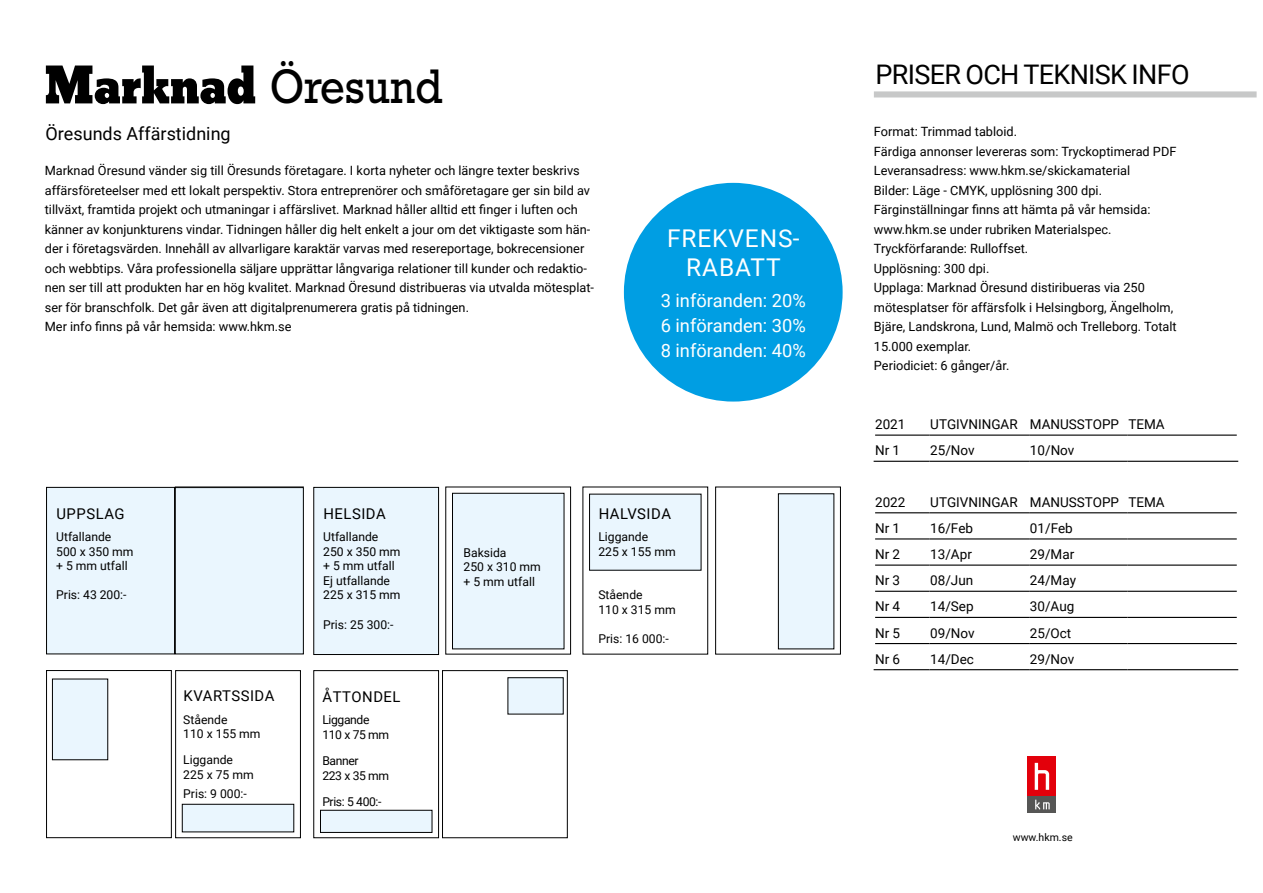
<style>
.page{position:relative;width:1263px;height:893px;background:#fff}
.page>*{position:absolute;margin:0;border:0;box-sizing:border-box;transform-origin:0 0}
.t1{font:45.45px "Rockwell";color:#000;scale:.88 1}
.t2{font:27px "Roboto";letter-spacing:-.025em;color:#000}
.t3{font:24.45px/29.4px "Roboto";letter-spacing:.035em;color:#fff;text-align:center}
.t4{font:18.3px/24.9px "Roboto";color:#fff;text-align:justify}
.t5{font:18px "Roboto";color:#000}
.t6{font:14.85px "Roboto";letter-spacing:.035em;color:#000}
.t7{font:13.5px "Roboto";color:#000}
.t8{font:12.75px/19.5px "Roboto";color:#000}
.t9{font:12.15px/14.5px "Roboto";color:#000}
.t10{font:12.15px/14.5px "Roboto";letter-spacing:-.03em;color:#000}
.t11{font:10.5px "Roboto";color:#000}
</style>
<div class="page">
<div style="left:624px;top:183px;width:219px;height:219px;background:#009ee3;border-radius:50%"></div>
<div style="left:1027px;top:773px;width:29px;height:40px;background:#565655"></div>
<div style="left:1027px;top:756px;width:29px;height:40px;background:#e3000b"></div>
<svg style="left:1035px;top:763px;width:14px;height:27px"></svg>
<svg style="left:1035px;top:800px;width:15px;height:9px"></svg>
<div style="left:874px;top:91px;width:382px;height:6px;background:#c7c8c8"></div>
<div style="left:313px;top:670px;width:126px;height:168px;border:1px solid #000"></div>
<div style="left:314px;top:487px;width:125px;height:167px;background:#eaf6fe"></div>
<div style="left:313px;top:487px;width:126px;height:168px;border:1px solid #000"></div>
<svg style="left:452px;top:492px;width:113px;height:158px"></svg>
<div style="left:452px;top:493px;width:112px;height:156px;background:#eaf6fe"></div>
<div style="left:452px;top:493px;width:112px;height:156px;border:1px solid #000"></div>
<svg style="left:46px;top:66px;width:209px;height:38px"></svg>
<div style="left:715px;top:487px;width:126px;height:167px;border:1px solid #000"></div>
<div style="left:778px;top:494px;width:56px;height:155px;background:#eaf6fe"></div>
<div style="left:778px;top:493px;width:56px;height:156px;border:1px solid #000"></div>
<div style="left:589px;top:494px;width:112px;height:76px;background:#eaf6fe"></div>
<div style="left:175px;top:670px;width:126px;height:168px;border:1px solid #000"></div>
<div style="left:182px;top:804px;width:112px;height:28px;background:#eaf6fe"></div>
<div style="left:182px;top:804px;width:112px;height:28px;border:1px solid #000"></div>
<div style="left:46px;top:670px;width:126px;height:168px;border:1px solid #000"></div>
<div style="left:47px;top:487px;width:128px;height:167px;background:#eaf6fe"></div>
<div style="left:46px;top:487px;width:129px;height:167px;border:1px solid #000"></div>
<div style="left:175px;top:488px;width:128px;height:166px;background:#eaf6fe"></div>
<div style="left:175px;top:487px;width:129px;height:167px;border:1px solid #000"></div>
<div style="left:320px;top:810px;width:112px;height:22px;background:#eaf6fe"></div>
<div style="left:320px;top:810px;width:112px;height:23px;border:1px solid #000"></div>
<div style="left:442px;top:670px;width:126px;height:168px;border:1px solid #000"></div>
<div style="left:508px;top:678px;width:55px;height:36px;background:#eaf6fe"></div>
<div style="left:508px;top:677px;width:56px;height:37px;border:1px solid #000"></div>
<div style="left:52px;top:679px;width:56px;height:81px;background:#eaf6fe"></div>
<div style="left:52px;top:679px;width:56px;height:81px;border:1px solid #000"></div>
<hr style="left:875px;top:565px;width:54px;height:1px;background:#000">
<hr style="left:929px;top:565px;width:100px;height:1px;background:#000">
<hr style="left:875px;top:512px;width:54px;height:1px;background:#000">
<hr style="left:929px;top:512px;width:100px;height:1px;background:#000">
<hr style="left:1029px;top:512px;width:98px;height:1px;background:#000">
<hr style="left:1127px;top:512px;width:110px;height:1px;background:#000">
<hr style="left:875px;top:538px;width:54px;height:1px;background:#000">
<hr style="left:929px;top:538px;width:100px;height:1px;background:#000">
<hr style="left:1029px;top:538px;width:98px;height:1px;background:#000">
<hr style="left:1127px;top:538px;width:110px;height:1px;background:#000">
<hr style="left:1127px;top:565px;width:110px;height:1px;background:#000">
<hr style="left:1029px;top:565px;width:98px;height:1px;background:#000">
<hr style="left:1127px;top:591px;width:110px;height:1px;background:#000">
<hr style="left:875px;top:617px;width:54px;height:1px;background:#000">
<hr style="left:929px;top:617px;width:100px;height:1px;background:#000">
<hr style="left:875px;top:591px;width:54px;height:1px;background:#000">
<hr style="left:929px;top:591px;width:100px;height:1px;background:#000">
<hr style="left:1029px;top:591px;width:98px;height:1px;background:#000">
<hr style="left:1127px;top:617px;width:110px;height:1px;background:#000">
<hr style="left:1029px;top:617px;width:98px;height:1px;background:#000">
<hr style="left:1127px;top:643px;width:110px;height:1px;background:#000">
<hr style="left:875px;top:643px;width:54px;height:1px;background:#000">
<hr style="left:929px;top:643px;width:100px;height:1px;background:#000">
<hr style="left:1029px;top:643px;width:98px;height:1px;background:#000">
<hr style="left:874px;top:669px;width:55px;height:1px;background:#000">
<hr style="left:929px;top:669px;width:100px;height:1px;background:#000">
<hr style="left:1029px;top:669px;width:98px;height:1px;background:#000">
<hr style="left:1127px;top:669px;width:111px;height:1px;background:#000">
<hr style="left:875px;top:435px;width:54px;height:1px;background:#000">
<hr style="left:929px;top:435px;width:100px;height:1px;background:#000">
<hr style="left:1029px;top:435px;width:98px;height:1px;background:#000">
<hr style="left:1127px;top:435px;width:110px;height:1px;background:#000">
<hr style="left:874px;top:461px;width:55px;height:1px;background:#000">
<hr style="left:929px;top:461px;width:100px;height:1px;background:#000">
<hr style="left:1029px;top:461px;width:98px;height:1px;background:#000">
<hr style="left:1127px;top:461px;width:111px;height:1px;background:#000">
<h3 class="t5" style="left:45px;top:121px;width:187px">Öresunds Affärstidning</h3>
<h1 class="t1" style="left:270px;top:59px;width:198px">Öresund</h1>
<p class="t8" style="left:45px;top:160px;width:551px">Marknad Öresund vänder sig till Öresunds företagare. I korta nyheter och längre texter beskrivs affärsföreteelser med ett lokalt perspektiv. Stora entreprenörer och småföretagare ger sin bild av tillväxt, framtida projekt och utmaningar i affärslivet. Marknad håller alltid ett finger i luften och känner av konjunkturens vindar. Tidningen håller dig helt enkelt a jour om det viktigaste som hän&shy;der i företagsvärden. Innehåll av allvarligare karaktär varvas med resereportage, bokrecensioner och webbtips. Våra professionella säljare upprättar långvariga relationer till kunder och redaktio&shy;nen ser till att produkten har en hög kvalitet. Marknad Öresund distribueras via utvalda mötesplat&shy;ser för branschfolk. Det går även att digitalprenumerera gratis på tidningen.<br>Mer info finns på vår hemsida: www.hkm.se</p>
<h3 class="t3" style="left:667px;top:222px;width:134px">FREKVENS-<br>RABATT</h3>
<h3 class="t4" style="left:661px;top:287px;width:147px">3 införanden: 20% 6 införanden: 30% 8 införanden: 40%</h3>
<p class="t6" style="left:56px;top:503px;width:70px">UPPSLAG</p>
<p class="t9" style="left:56px;top:529px;width:79px">Utfallande<br>500 x 350 mm + 5 mm utfall</p>
<p class="t9" style="left:56px;top:587px;width:72px">Pris: 43 200:-</p>
<p class="t6" style="left:184px;top:686px;width:92px">KVARTSSIDA</p>
<p class="t9" style="left:183px;top:712px;width:79px">Stående<br>110 x 155 mm</p>
<p class="t9" style="left:183px;top:752px;width:72px">Liggande<br>225 x 75 mm</p>
<p class="t9" style="left:183px;top:786px;width:65px">Pris: 9 000:-</p>
<p class="t6" style="left:323px;top:503px;width:64px">HELSIDA</p>
<p class="t9" style="left:323px;top:529px;width:79px">Utfallande<br>250 x 350 mm + 5 mm utfall<br>Ej utfallande<br>225 x 315 mm</p>
<p class="t9" style="left:323px;top:616px;width:72px">Pris: 25 300:-</p>
<p class="t6" style="left:323px;top:686px;width:79px">ÅTTONDEL</p>
<p class="t10" style="left:322px;top:712px;width:68px">Liggande<br>110 x 75 mm</p>
<p class="t10" style="left:322px;top:753px;width:68px">Banner<br>223 x 35 mm</p>
<p class="t9" style="left:322px;top:794px;width:61px">Pris: 5 400:-</p>
<p class="t9" style="left:463px;top:545px;width:79px">Baksida<br>250 x 310 mm + 5 mm utfall</p>
<p class="t6" style="left:599px;top:503px;width:74px">HALVSIDA</p>
<p class="t9" style="left:598px;top:529px;width:79px">Liggande<br>225 x 155 mm</p>
<p class="t9" style="left:598px;top:587px;width:79px">Stående<br>110 x 315 mm</p>
<p class="t9" style="left:598px;top:631px;width:72px">Pris: 16 000:-</p>
<h2 class="t2" style="left:875px;top:56px;width:316px">PRISER OCH TEKNISK INFO</h2>
<p class="t8" style="left:874px;top:121px;width:304px">Format: Trimmad tabloid.<br>Färdiga annonser levereras som: Tryckoptimerad PDF Leveransadress: www.hkm.se/skickamaterial<br>Bilder: Läge - CMYK, upplösning 300 dpi.<br>Färginställningar finns att hämta på vår hemsida: www.hkm.se under rubriken Materialspec.<br>Tryckförfarande: Rulloffset.<br>Upplösning: 300 dpi.<br>Upplaga: Marknad Öresund distiribueras via 250 mötesplatser för affärsfolk i Helsingborg, Ängelholm, Bjäre, Landskrona, Lund, Malmö och Trelleborg. Totalt 15.000 exemplar.<br>Periodiciet: 6 gånger/år.</p>
<p class="t7" style="left:875px;top:415px;width:32px">2021</p>
<p class="t7" style="left:930px;top:415px;width:236px">UTGIVNINGAR MANUSSTOPP TEMA</p>
<p class="t7" style="left:875px;top:441px;width:27px">Nr 1</p>
<p class="t7" style="left:930px;top:441px;width:46px">25/Nov</p>
<p class="t7" style="left:1030px;top:441px;width:46px">10/Nov</p>
<p class="t7" style="left:875px;top:493px;width:32px">2022</p>
<p class="t7" style="left:930px;top:493px;width:236px">UTGIVNINGAR MANUSSTOPP TEMA</p>
<p class="t7" style="left:875px;top:519px;width:27px">Nr 1</p>
<p class="t7" style="left:930px;top:519px;width:44px">16/Feb</p>
<p class="t7" style="left:1030px;top:519px;width:44px">01/Feb</p>
<p class="t7" style="left:875px;top:545px;width:27px">Nr 2</p>
<p class="t7" style="left:930px;top:545px;width:43px">13/Apr</p>
<p class="t7" style="left:1030px;top:545px;width:46px">29/Mar</p>
<p class="t7" style="left:875px;top:571px;width:27px">Nr 3</p>
<p class="t7" style="left:930px;top:571px;width:45px">08/Jun</p>
<p class="t7" style="left:1030px;top:571px;width:48px">24/May</p>
<p class="t7" style="left:875px;top:597px;width:27px">Nr 4</p>
<p class="t7" style="left:930px;top:597px;width:45px">14/Sep</p>
<p class="t7" style="left:1030px;top:597px;width:46px">30/Aug</p>
<p class="t7" style="left:875px;top:623px;width:27px">Nr 5</p>
<p class="t7" style="left:930px;top:623px;width:46px">09/Nov</p>
<p class="t7" style="left:1030px;top:623px;width:43px">25/Oct</p>
<p class="t7" style="left:875px;top:649px;width:27px">Nr 6</p>
<p class="t7" style="left:930px;top:649px;width:45px">14/Dec</p>
<p class="t7" style="left:1030px;top:649px;width:46px">29/Nov</p>
<p class="t11" style="left:1013px;top:830px;width:61px">www.hkm.se</p>
</div>
